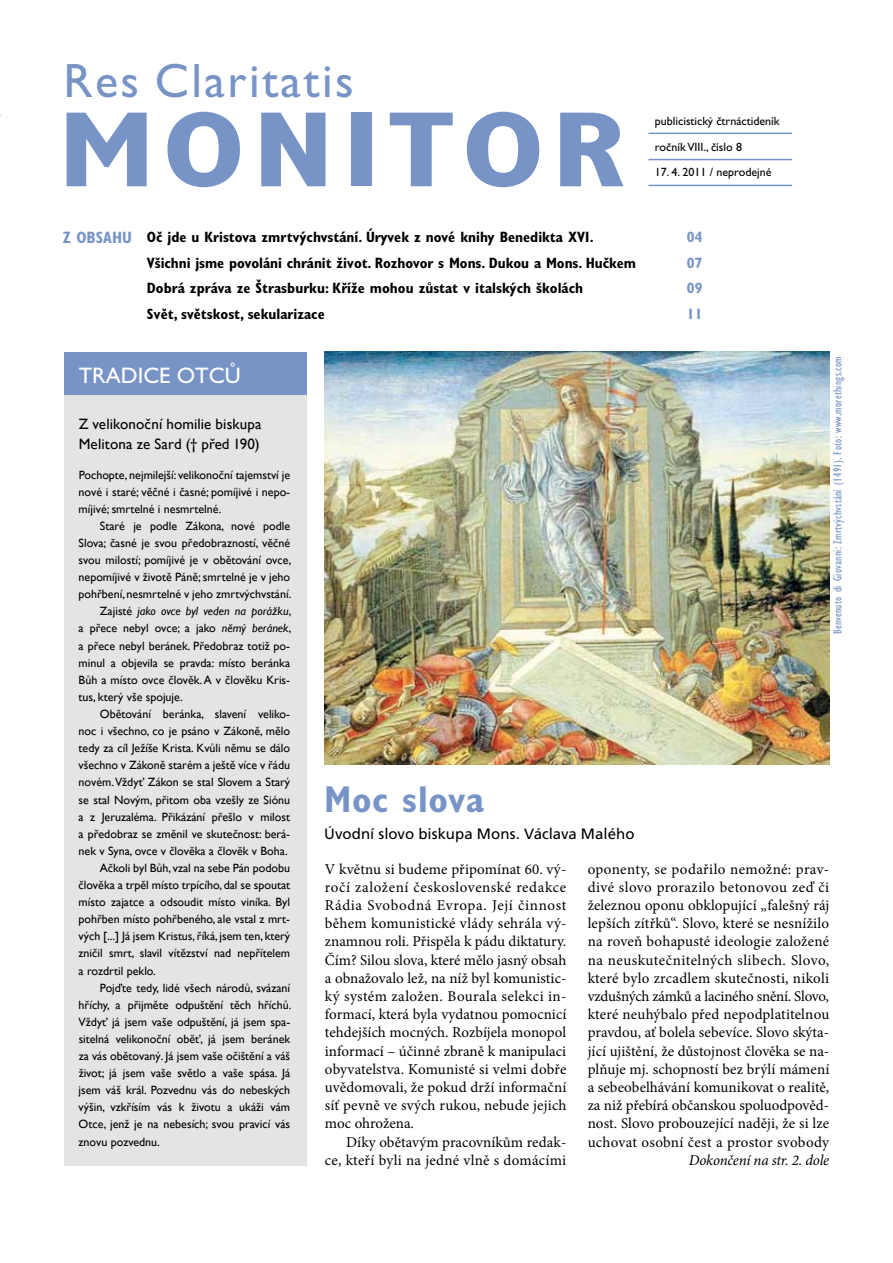
<style>
.page{position:relative;width:893px;height:1263px;background:#fff}
.page>*{position:absolute;margin:0;border:0;box-sizing:border-box;transform-origin:0 0}
.t1{font:700 condensed 107.7px "Gill Sans Std";letter-spacing:.05em;color:#7894c7;scale:1.25 1}
.t2{font:48.3px "Gill Sans Std";letter-spacing:.05em;color:#7894c7}
.t3{font:700 condensed 37.5px "Gill Sans Std";letter-spacing:.015em;color:#7894c7}
.t4{font:22.5px "Gill Sans Std";color:#fff}
.t5{font:15px/18.1px "Minion Pro";letter-spacing:.01em;color:#000;text-align:justify}
.t6{font:700 condensed 15px "Gill Sans Std";color:#000}
.t7{font:15px/19.5px "Gill Sans";letter-spacing:.005em;color:#000}
.t8{font:15px "Frutiger CE";letter-spacing:.005em;color:#000}
.t9{font:italic 15px "Minion Pro";letter-spacing:-.015em;color:#000}
.t10{font:700 condensed 15px "Gill Sans Std";color:#7894c7}
.t11{font:12px/17.1px "Gill Sans";color:#000;text-align:justify}
.t12{font:12px/25.5px "Gill Sans Std";color:#000}
.t13{font:condensed 12px "Gill Sans Std";letter-spacing:.025em;color:#7894c7}
.t14{font:italic 12px "Gill Sans";color:#000}
.s1{font-size:16.5px;color:#7894c7}
.s2{font-style:normal}
.s3{font-style:italic}
</style>
<div class="page">
<div style="left:64px;top:352px;width:242px;height:813px;background:#e3e4e4"></div>
<div style="left:64px;top:352px;width:242px;height:42px;background:#7894c7"></div>
<hr style="left:648px;top:133px;width:144px;height:1px;background:#7894c7">
<hr style="left:648px;top:159px;width:144px;height:1px;background:#7894c7">
<hr style="left:648px;top:185px;width:144px;height:1px;background:#7894c7">
<img style="left:324px;top:352px;width:505px;height:412px">
<h2 class="t2" style="left:63px;top:53px;width:292px">Res Claritatis</h2>
<h1 class="t1" style="left:57px;top:86px;width:456px">MONITOR</h1>
<p class="t12" style="left:655px;top:108px;width:126px">publicistický čtrnáctideník ročník VIII., číslo 8</p>
<p class="t12" style="left:655px;top:159px;width:118px">17. 4. 2011 / neprodejné</p>
<p class="t6" style="left:63px;top:228px;width:532px"><span class="s1">Z OBSAHU</span> Oč jde u Kristova zmrtvýchvstání. Úryvek z nové knihy Benedikta XVI.</p>
<p class="t10" style="left:687px;top:228px;width:17px">04</p>
<p class="t6" style="left:147px;top:254px;width:491px">Všichni jsme povoláni chránit život. Rozhovor s Mons. Dukou a Mons. Hučkem</p>
<p class="t10" style="left:687px;top:254px;width:17px">07</p>
<p class="t6" style="left:147px;top:279px;width:438px">Dobrá zpráva ze Štrasburku: Kříže mohou zůstat v italských školách</p>
<p class="t10" style="left:687px;top:279px;width:17px">09</p>
<p class="t6" style="left:147px;top:305px;width:179px">Svět, světskost, sekularizace</p>
<p class="t10" style="left:687px;top:305px;width:17px">11</p>
<h3 class="t4" style="left:79px;top:362px;width:164px">TRADICE OTCŮ</h3>
<p class="t7" style="left:79px;top:415px;width:184px">Z velikonoční homilie biskupa<br>Melitona ze Sard († před 190)</p>
<p class="t11" style="left:79px;top:466px;width:213px">Pochopte, nejmilejší: velikonoční tajemství je nové i staré; věčné i časné; pomíjivé i nepo&shy;míjivé; smrtelné i nesmrtelné.</p>
<p class="t11" style="left:100px;top:517px;width:192px">Staré je podle Zákona, nové podle</p>
<p class="t11" style="left:79px;top:535px;width:213px">Slova; časné je svou předobrazností, věčné</p>
<p class="t11" style="left:79px;top:552px;width:214px">svou milostí; pomíjivé je v obětování ovce,</p>
<p class="t11" style="left:79px;top:569px;width:213px">nepomíjivé v životě Páně; smrtelné je v jeho</p>
<p class="t11" style="left:79px;top:586px;width:214px">pohřbení, nesmrtelné v jeho zmrtvýchvstání.</p>
<p class="t14" style="left:100px;top:604px;width:193px"><span class="s2">Zajisté</span> jako ovce byl veden na porážku<span class="s2">,</span></p>
<p class="t11" style="left:79px;top:620px;width:214px">a přece nebyl ovce; a jako <span class="s3">němý beránek</span>,</p>
<p class="t11" style="left:79px;top:637px;width:213px">a přece nebyl beránek. Předobraz totiž po-</p>
<p class="t11" style="left:79px;top:654px;width:213px">minul a objevila se pravda: místo beránka</p>
<p class="t11" style="left:79px;top:671px;width:213px">Bůh a místo ovce člověk.A v člověku Kris-</p>
<p class="t11" style="left:79px;top:688px;width:106px">tus, který vše spojuje.</p>
<p class="t11" style="left:100px;top:706px;width:192px">Obětování beránka, slavení veliko-</p>
<p class="t11" style="left:79px;top:723px;width:213px">noc i všechno, co je psáno v Zákoně, mělo</p>
<p class="t11" style="left:79px;top:740px;width:213px">tedy za cíl Ježíše Krista. Kvůli němu se dálo</p>
<p class="t11" style="left:79px;top:757px;width:213px">všechno v Zákoně starém a ještě více v řádu</p>
<p class="t11" style="left:79px;top:774px;width:213px">novém.Vždyť Zákon se stal Slovem a Starý</p>
<p class="t11" style="left:79px;top:791px;width:213px">se stal Novým, přitom oba vzešly ze Siónu</p>
<p class="t11" style="left:79px;top:808px;width:213px">a z Jeruzaléma. Přikázání přešlo v milost</p>
<p class="t11" style="left:79px;top:825px;width:213px">a předobraz se změnil ve skutečnost: berá-</p>
<p class="t11" style="left:79px;top:842px;width:211px">nek v Syna, ovce v člověka a člověk v Boha.</p>
<p class="t11" style="left:100px;top:859px;width:192px">Ačkoli byl Bůh, vzal na sebe Pán podobu</p>
<p class="t11" style="left:79px;top:877px;width:213px">člověka a trpěl místo trpícího, dal se spoutat</p>
<p class="t11" style="left:79px;top:894px;width:213px">místo zajatce a odsoudit místo viníka. Byl</p>
<p class="t11" style="left:79px;top:911px;width:213px">pohřben místo pohřbeného, ale vstal z mrt-</p>
<p class="t11" style="left:79px;top:928px;width:213px">vých [...] Já jsem Kristus,říká, jsem ten, který</p>
<p class="t11" style="left:79px;top:945px;width:213px">zničil smrt, slavil vítězství nad nepřítelem</p>
<p class="t11" style="left:79px;top:962px;width:79px">a rozdrtil peklo.</p>
<p class="t11" style="left:100px;top:979px;width:192px">Pojďte tedy, lidé všech národů, svázaní</p>
<p class="t11" style="left:79px;top:996px;width:214px">hříchy, a přijměte odpuštění těch hříchů.</p>
<p class="t11" style="left:79px;top:1013px;width:213px">Vždyť já jsem vaše odpuštění, já jsem spa-</p>
<p class="t11" style="left:79px;top:1030px;width:213px">sitelná velikonoční oběť, já jsem beránek</p>
<p class="t11" style="left:79px;top:1048px;width:213px">za vás obětovaný. Já jsem vaše očištění a váš</p>
<p class="t11" style="left:79px;top:1065px;width:213px">život; já jsem vaše světlo a vaše spása. Já</p>
<p class="t11" style="left:79px;top:1082px;width:213px">jsem váš král. Pozvednu vás do nebeských</p>
<p class="t11" style="left:79px;top:1099px;width:213px">výšin, vzkřísím vás k životu a ukáži vám</p>
<p class="t11" style="left:79px;top:1116px;width:213px">Otce, jenž je na nebesích; svou pravicí vás</p>
<p class="t11" style="left:79px;top:1133px;width:83px">znovu pozvednu.</p>
<p class="t13" style="left:831px;top:634px;width:280px;rotate:-90deg">Benvenuto di Giovanni: Zmrtvýchvstání (1491). Foto: www.morethings.com</p>
<h3 class="t3" style="left:324px;top:777px;width:162px">Moc slova</h3>
<p class="t8" style="left:324px;top:826px;width:312px">Úvodní slovo biskupa Mons. Václava Malého</p>
<p class="t5" style="left:325px;top:860px;width:243px">V květnu si budeme připomínat 60. vý&shy;ročí založení československé redakce Rádia Svobodná Evropa. Její činnost během komunistické vlády sehrála vý&shy;znamnou roli. Přispěla k pádu diktatury.<br>Čím? Silou slova, které mělo jasný obsah a obnažovalo lež, na níž byl komunistic&shy;ký systém založen. Bourala selekci in&shy;formací, která byla vydatnou pomocnicí tehdejších mocných. Rozbíjela monopol informací – účinné zbraně k manipulaci obyvatelstva. Komunisté si velmi dobře uvědomovali, že pokud drží informační síť pevně ve svých rukou, nebude jejich moc ohrožena.</p>
<p class="t5" style="left:325px;top:1133px;width:243px;text-align:right">Díky obětavým pracovníkům redak-<br>ce, kteří byli na jedné vlně s domácími</p>
<p class="t5" style="left:588px;top:860px;width:243px">oponenty, se podařilo nemožné: prav&shy;divé slovo prorazilo betonovou zeď či železnou oponu obklopující „falešný ráj lepších zítřků“. Slovo, které se nesnížilo na roveň bohapusté ideologie založené na neuskutečnitelných slibech. Slovo, které bylo zrcadlem skutečnosti, nikoli vzdušných zámků a laciného snění. Slovo, které neuhýbalo před nepodplatitelnou pravdou, ať bolela sebevíce. Slovo skýta&shy;jící ujištění, že důstojnost člověka se na&shy;plňuje mj. schopností bez brýlí mámení a sebeobelhávání komunikovat o realitě, za niž přebírá občanskou spoluodpověd&shy;nost. Slovo probouzející naději, že si lze uchovat osobní čest a prostor svobody</p>
<p class="t9" style="left:689px;top:1150px;width:142px">Dokončení na str. 2. dole</p>
</div>
